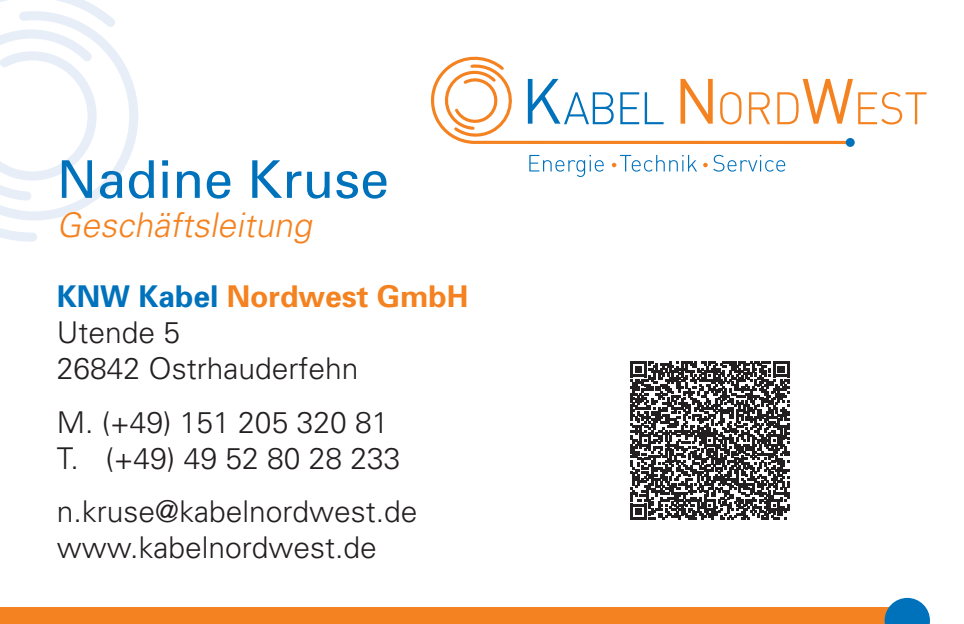
<style>
.page{position:relative;width:964px;height:624px;background:#fff}
.page>*{position:absolute;margin:0;border:0;box-sizing:border-box;transform-origin:0 0}
.t1{font:52px "Univers";color:#0072bc}
.t2{font:italic 300 34px "Univers";color:#f58220}
.t3{font:300 30px/36px "Univers";color:#231f20}
.s1{font-weight:700;color:#0072bc}
.s2{font-weight:700;color:#f58220}
</style>
<div class="page">
<svg style="left:0;top:0;width:103px;height:242px"></svg>
<svg style="left:0;top:11px;width:138px;height:209px"></svg>
<svg style="left:431px;top:56px;width:88px;height:88px"></svg>
<hr style="left:476px;top:141px;width:372px;height:3px;background:#f58220">
<div style="left:846px;top:138px;width:9px;height:9px;background:#0072bc;border-radius:50%"></div>
<svg style="left:529px;top:155px;width:256px;height:22px"></svg>
<svg style="left:680px;top:79px;width:246px;height:45px"></svg>
<svg style="left:528px;top:79px;width:135px;height:45px"></svg>
<div style="left:0;top:607px;width:907px;height:17px;background:#f58220"></div>
<svg style="left:884px;top:598px;width:46px;height:26px"></svg>
<svg style="left:630px;top:361px;width:159px;height:159px"></svg>
<h1 class="t1" style="left:57px;top:149px;width:334px">Nadine Kruse</h1>
<p class="t2" style="left:57px;top:204px;width:264px">Geschäftsleitung</p>
<p class="t3" style="left:57px;top:279px;width:413px"><span class="s1">KNW Kabel</span> <span class="s2">Nordwest GmbH<br></span>Utende 5<br>26842 Ostrhauderfehn</p>
<p class="t3" style="left:57px;top:404px;width:345px">M. (+49) 151 205 320 81<br>T. (+49) 49 52 80 28 233</p>
<p class="t3" style="left:57px;top:493px;width:362px">n.kruse@kabelnordwest.de www.kabelnordwest.de</p>
</div>
